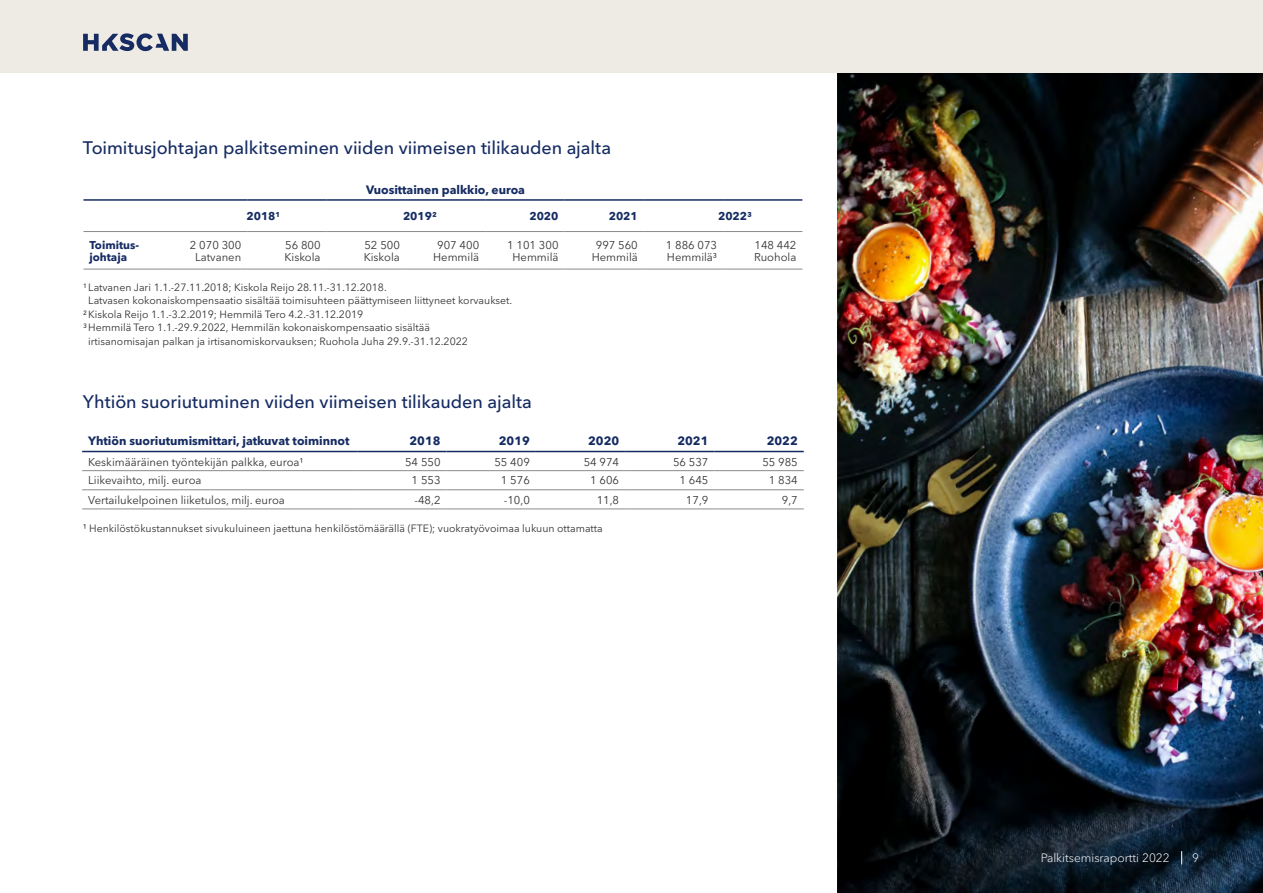
<style>
.page{position:relative;width:1263px;height:893px;background:#fff}
.page>*{position:absolute;margin:0;border:0;box-sizing:border-box;transform-origin:0 0}
.t1{font:500 18px "Avenir Next LT Pro";letter-spacing:-.005em;color:#152b62}
.t2{font:700 12px "Avenir Next LT Pro";color:#152b62}
.t3{font:300 12px "Avenir Next LT Pro";color:#fff}
.t4{font:11.25px/12px "Avenir Next LT Pro";color:#333;text-align:center}
.t5{font:700 11.25px/12px "Avenir Next LT Pro";color:#152b62}
.t6{font:10.5px "Avenir Next LT Pro";color:#333}
.s1{font-size:11.25px}
</style>
<div class="page">
<img style="left:837px;top:73px;width:426px;height:820px">
<hr style="left:83px;top:231px;width:85px;height:1px;background:#8b8b8d">
<hr style="left:83px;top:269px;width:85px;height:1px;background:#8b8b8d">
<hr style="left:168px;top:269px;width:79px;height:1px;background:#8b8b8d">
<hr style="left:247px;top:269px;width:80px;height:1px;background:#8b8b8d">
<hr style="left:327px;top:269px;width:79px;height:1px;background:#8b8b8d">
<hr style="left:406px;top:269px;width:79px;height:1px;background:#8b8b8d">
<hr style="left:485px;top:269px;width:79px;height:1px;background:#8b8b8d">
<hr style="left:564px;top:269px;width:80px;height:1px;background:#8b8b8d">
<hr style="left:644px;top:269px;width:79px;height:1px;background:#8b8b8d">
<hr style="left:723px;top:269px;width:79px;height:1px;background:#8b8b8d">
<hr style="left:83px;top:199px;width:85px;height:2px;background:#152b62">
<hr style="left:168px;top:199px;width:79px;height:2px;background:#152b62">
<hr style="left:247px;top:199px;width:80px;height:2px;background:#152b62">
<hr style="left:327px;top:199px;width:79px;height:2px;background:#152b62">
<hr style="left:406px;top:199px;width:79px;height:2px;background:#152b62">
<hr style="left:485px;top:199px;width:79px;height:2px;background:#152b62">
<hr style="left:564px;top:199px;width:80px;height:2px;background:#152b62">
<hr style="left:644px;top:199px;width:79px;height:2px;background:#152b62">
<hr style="left:723px;top:199px;width:79px;height:2px;background:#152b62">
<hr style="left:168px;top:231px;width:79px;height:1px;background:#8b8b8d">
<hr style="left:247px;top:231px;width:80px;height:1px;background:#8b8b8d">
<hr style="left:327px;top:231px;width:79px;height:1px;background:#8b8b8d">
<hr style="left:406px;top:231px;width:79px;height:1px;background:#8b8b8d">
<hr style="left:485px;top:231px;width:79px;height:1px;background:#8b8b8d">
<hr style="left:564px;top:231px;width:80px;height:1px;background:#8b8b8d">
<hr style="left:644px;top:231px;width:79px;height:1px;background:#8b8b8d">
<hr style="left:723px;top:231px;width:79px;height:1px;background:#8b8b8d">
<hr style="left:82px;top:470px;width:275px;height:1px;background:#8b8b8d">
<hr style="left:357px;top:470px;width:90px;height:1px;background:#8b8b8d">
<hr style="left:447px;top:470px;width:89px;height:1px;background:#8b8b8d">
<hr style="left:536px;top:470px;width:89px;height:1px;background:#8b8b8d">
<hr style="left:625px;top:470px;width:89px;height:1px;background:#8b8b8d">
<hr style="left:714px;top:470px;width:90px;height:1px;background:#8b8b8d">
<hr style="left:82px;top:489px;width:275px;height:1px;background:#8b8b8d">
<hr style="left:357px;top:489px;width:90px;height:1px;background:#8b8b8d">
<hr style="left:447px;top:489px;width:89px;height:1px;background:#8b8b8d">
<hr style="left:536px;top:489px;width:89px;height:1px;background:#8b8b8d">
<hr style="left:625px;top:489px;width:89px;height:1px;background:#8b8b8d">
<hr style="left:714px;top:489px;width:90px;height:1px;background:#8b8b8d">
<hr style="left:82px;top:509px;width:275px;height:1px;background:#8b8b8d">
<hr style="left:357px;top:509px;width:90px;height:1px;background:#8b8b8d">
<hr style="left:447px;top:509px;width:89px;height:1px;background:#8b8b8d">
<hr style="left:536px;top:509px;width:89px;height:1px;background:#8b8b8d">
<hr style="left:625px;top:509px;width:89px;height:1px;background:#8b8b8d">
<hr style="left:714px;top:509px;width:90px;height:1px;background:#8b8b8d">
<hr style="left:82px;top:451px;width:275px;height:1px;background:#152b62">
<hr style="left:357px;top:451px;width:90px;height:1px;background:#152b62">
<hr style="left:447px;top:451px;width:89px;height:1px;background:#152b62">
<hr style="left:536px;top:451px;width:89px;height:1px;background:#152b62">
<hr style="left:625px;top:451px;width:89px;height:1px;background:#152b62">
<hr style="left:714px;top:451px;width:90px;height:1px;background:#152b62">
<div style="left:0;top:0;width:1263px;height:73px;background:#eeebe5"></div>
<svg style="left:1181px;top:851px;width:1px;height:13px"></svg>
<svg style="left:83px;top:33px;width:105px;height:18px"></svg>
<h1 class="t1" style="left:83px;top:137px;width:530px">Toimitusjohtajan palkitseminen viiden viimeisen tilikauden ajalta</h1>
<p class="t2" style="left:366px;top:182px;width:160px">Vuosittainen palkkio, euroa</p>
<p class="t5" style="left:246px;top:210px;width:35px">2018¹</p>
<p class="t5" style="left:403px;top:210px;width:35px">2019²</p>
<p class="t5" style="left:529px;top:210px;width:31px">2020</p>
<p class="t5" style="left:609px;top:210px;width:31px">2021</p>
<p class="t5" style="left:718px;top:210px;width:35px">2022³</p>
<p class="t5" style="left:89px;top:239px;width:50px">Toimitus&shy;johtaja</p>
<p class="t4" style="left:190px;top:239px;width:53px">2 070 300<br>Latvanen</p>
<p class="t4" style="left:284px;top:239px;width:38px;text-align:left">56 800<br>Kiskola</p>
<p class="t4" style="left:364px;top:239px;width:38px;text-align:left">52 500<br>Kiskola</p>
<p class="t4" style="left:433px;top:239px;width:48px">907 400<br>Hemmilä</p>
<p class="t4" style="left:507px;top:239px;width:53px">1 101 300<br>Hemmilä</p>
<p class="t4" style="left:592px;top:239px;width:48px">997 560<br>Hemmilä</p>
<p class="t4" style="left:666px;top:239px;width:53px;text-align:left">1 886 073<br>Hemmilä³</p>
<p class="t4" style="left:754px;top:239px;width:44px;text-align:left">148 442<br>Ruohola</p>
<p class="t6" style="left:83px;top:281px;width:305px">¹Latvanen Jari 1.1.-27.11.2018; Kiskola Reijo 28.11.-31.12.2018.</p>
<p class="t6" style="left:88px;top:294px;width:425px">Latvasen kokonaiskompensaatio sisältää toimisuhteen päättymiseen liittyneet korvaukset.</p>
<p class="t6" style="left:83px;top:308px;width:282px">²Kiskola Reijo 1.1.-3.2.2019; Hemmilä Tero 4.2.-31.12.2019</p>
<p class="t6" style="left:83px;top:321px;width:348px">³Hemmilä Tero 1.1.-29.9.2022, Hemmilän kokonaiskompensaatio sisältää</p>
<p class="t6" style="left:88px;top:335px;width:381px">irtisanomisajan palkan ja irtisanomiskorvauksen; Ruohola Juha 29.9.-31.12.2022</p>
<h1 class="t1" style="left:83px;top:390px;width:451px">Yhtiön suoriutuminen viiden viimeisen tilikauden ajalta</h1>
<p class="t2" style="left:88px;top:434px;width:263px">Yhtiön suoriutumismittari, jatkuvat toiminnot</p>
<p class="t2" style="left:410px;top:434px;width:33px">2018</p>
<p class="t2" style="left:499px;top:434px;width:33px">2019</p>
<p class="t2" style="left:588px;top:434px;width:33px">2020</p>
<p class="t2" style="left:677px;top:434px;width:33px">2021</p>
<p class="t2" style="left:767px;top:434px;width:33px">2022</p>
<p class="t4" style="left:88px;top:456px;width:217px">Keskimääräinen työntekijän palkka, euroa¹</p>
<p class="t4" style="left:405px;top:456px;width:37px">54 550</p>
<p class="t4" style="left:494px;top:456px;width:37px">55 409</p>
<p class="t4" style="left:584px;top:456px;width:37px">54 974</p>
<p class="t4" style="left:673px;top:456px;width:37px">56 537</p>
<p class="t4" style="left:762px;top:456px;width:37px">55 985</p>
<p class="t4" style="left:88px;top:475px;width:115px">Liikevaihto, milj. euroa</p>
<p class="t4" style="left:412px;top:475px;width:30px">1 553</p>
<p class="t4" style="left:501px;top:475px;width:30px">1 576</p>
<p class="t4" style="left:590px;top:475px;width:30px">1 606</p>
<p class="t4" style="left:679px;top:475px;width:30px">1 645</p>
<p class="t4" style="left:769px;top:475px;width:30px">1 834</p>
<p class="t4" style="left:88px;top:494px;width:198px">Vertailukelpoinen liiketulos, milj. euroa</p>
<p class="t4" style="left:414px;top:494px;width:28px">-48,2</p>
<p class="t4" style="left:504px;top:494px;width:28px">-10,0</p>
<p class="t4" style="left:597px;top:494px;width:24px">11,8</p>
<p class="t4" style="left:686px;top:494px;width:24px">17,9</p>
<p class="t4" style="left:782px;top:494px;width:17px">9,7</p>
<p class="t6" style="left:83px;top:522px;width:521px"><span class="s1">¹</span> Henkilöstökustannukset sivukuluineen jaettuna henkilöstömäärällä (FTE); vuokratyövoimaa lukuun ottamatta</p>
<p class="t3" style="left:1041px;top:851px;width:130px">Palkitsemisraportti 2022</p>
<p class="t3" style="left:1192px;top:851px;width:8px">9</p>
</div>
